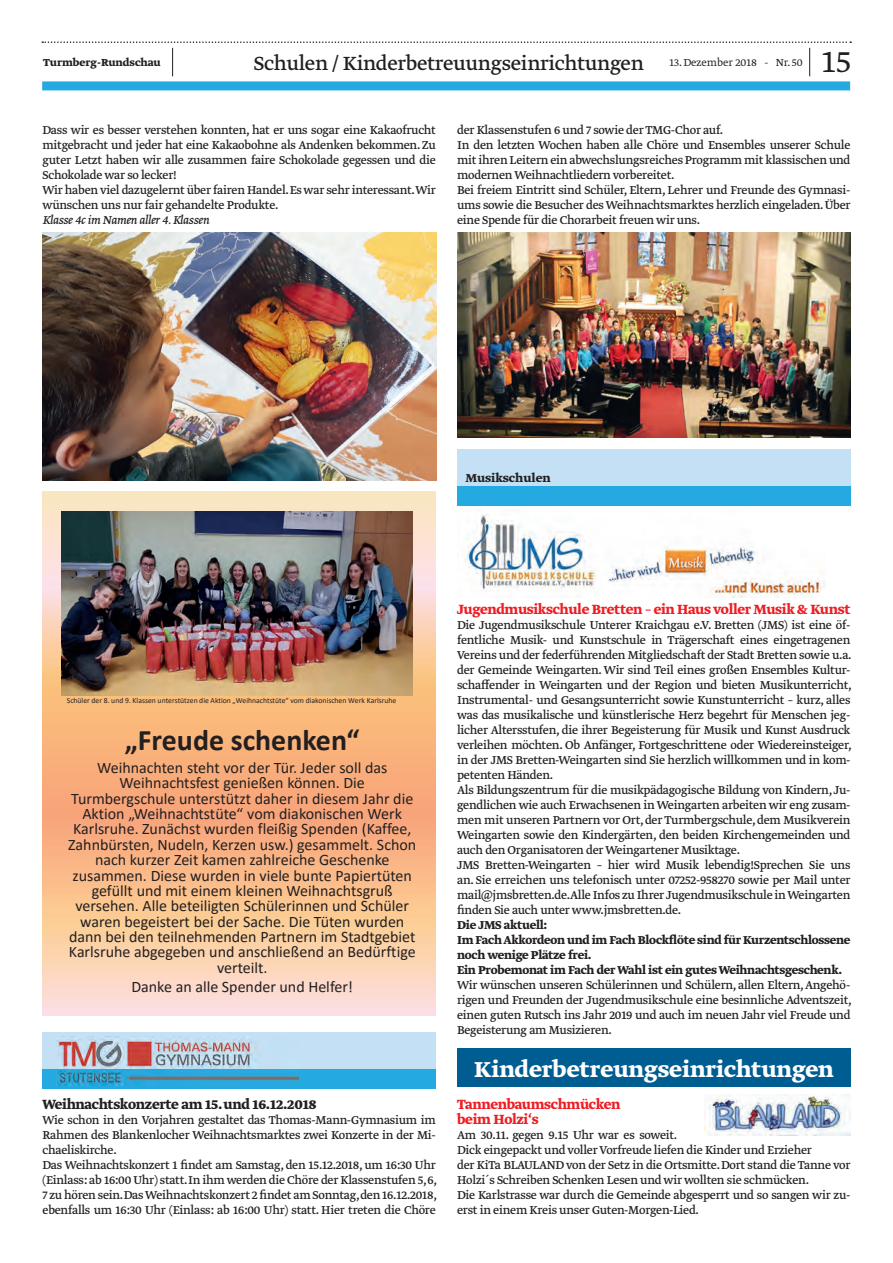
<style>
.page{position:relative;width:893px;height:1263px;background:#fff}
.page>*{position:absolute;margin:0;border:0;box-sizing:border-box;transform-origin:0 0}
.t1{font:300 36px "Greta Text Std";color:#231f20}
.t2{font:700 29.85px "Calibri";color:#231f20}
.t3{font:700 25.5px "Greta Text Std";color:#fff}
.t4{font:22.5px "Greta Text Std";letter-spacing:-.015em;color:#231f20}
.t5{font:16.05px/15.5px "Calibri";color:#231f20;text-align:center}
.t6{font:700 15.75px/15px "Greta Text Std";letter-spacing:-.02em;color:#ee1d23}
.t7{font:700 15.75px "Greta Text Std";letter-spacing:-.02em;color:#231f20}
.t8{font:13.5px/15px "Greta Text Std";letter-spacing:-.02em;color:#231f20}
.t9{font:700 13.5px/15px "Greta Text Std";letter-spacing:-.02em;color:#231f20}
.t10{font:italic 13.5px "Greta Text Std";letter-spacing:-.02em;color:#231f20}
.t11{font:700 13.5px "Greta Text Std";color:#231f20}
.t12{font:700 12px "Greta Text Std";color:#231f20}
.t13{font:7.65px "Calibri";color:#231f20}
.s1{font-weight:300;font-size:12px}
</style>
<div class="page">
<div style="left:42px;top:81px;width:808px;height:9px;background:#24aae1"></div>
<svg style="left:42px;top:41px;width:809px;height:35px"></svg>
<img style="left:43px;top:233px;width:393px;height:247px">
<svg style="left:43px;top:491px;width:393px;height:525px;background:#fac197"></svg>
<img style="left:62px;top:511px;width:351px;height:185px">
<div style="left:43px;top:1032px;width:393px;height:57px;background:#c3e0f4"></div>
<div style="left:43px;top:1069px;width:393px;height:20px;background:#24aae1"></div>
<img style="left:56px;top:1037px;width:243px;height:48px">
<img style="left:457px;top:233px;width:393px;height:204px">
<div style="left:457px;top:449px;width:393px;height:57px;background:#c3e0f4"></div>
<div style="left:457px;top:486px;width:393px;height:20px;background:#24aae1"></div>
<img style="left:464px;top:514px;width:362px;height:84px">
<div style="left:457px;top:1048px;width:394px;height:38px;background:#005d91"></div>
<img style="left:705px;top:1094px;width:145px;height:41px">
<p class="t12" style="left:43px;top:56px;width:119px">Turmberg-Rundschau</p>
<h3 class="t4" style="left:254px;top:50px;width:550px">Schulen / Kinderbetreuungseinrichtungen <span class="s1">13. Dezember 2018 - Nr. 50</span></h3>
<h1 class="t1" style="left:822px;top:41px;width:31px">15</h1>
<p class="t8" style="left:43px;top:123px;width:395px">Dass wir es besser verstehen konnten, hat er uns sogar eine Kakaofrucht mitgebracht und jeder hat eine Kakaobohne als Andenken bekommen. Zu guter Letzt haben wir alle zusammen faire Schokolade gegessen und die Schokolade war so lecker!<br>Wir haben viel dazugelernt über fairen Handel.Es war sehr interessant.Wir wünschen uns nur fair gehandelte Produkte.</p>
<p class="t10" style="left:43px;top:212px;width:169px">Klasse 4c im Namen aller 4. Klassen</p>
<p class="t8" style="left:457px;top:123px;width:395px">der Klassenstufen 6 und 7 sowie der TMG-Chor auf.<br>In den letzten Wochen haben alle Chöre und Ensembles unserer Schule mit ihren Leitern ein abwechslungsreiches Programm mit klassischen und modernen Weihnachtliedern vorbereitet.<br>Bei freiem Eintritt sind Schüler, Eltern, Lehrer und Freunde des Gymnasi&shy;ums sowie die Besucher des Weihnachtsmarktes herzlich eingeladen. Über eine Spende für die Chorarbeit freuen wir uns.</p>
<p class="t11" style="left:465px;top:470px;width:87px">Musikschulen</p>
<p class="t13" style="left:67px;top:696px;width:331px">Schüler der 8. und 9. Klassen unterstützen die Aktion „Weihnachtstüte“ vom diakonischen Werk Karlsruhe</p>
<h2 class="t2" style="left:125px;top:719px;width:236px">„Freude schenken“</h2>
<p class="t5" style="left:68px;top:759px;width:350px">Weihnachten steht vor der Tür. Jeder soll das Weihnachtsfest genießen können. Die Turmbergschule unterstützt daher in diesem Jahr die Aktion „Weihnachtstüte“ vom diakonischen Werk Karlsruhe. Zunächst wurden fleißig Spenden (Kaffee, Zahnbürsten, Nudeln, Kerzen usw.) gesammelt. Schon nach kurzer Zeit kamen zahlreiche Geschenke zusammen. Diese wurden in viele bunte Papiertüten gefüllt und mit einem kleinen Weihnachtsgruß versehen. Alle beteiligten Schülerinnen und Schüler waren begeistert bei der Sache. Die Tüten wurden dann bei den teilnehmenden Partnern im Stadtgebiet Karlsruhe abgegeben und anschließend an Bedürftige verteilt.</p>
<p class="t5" style="left:131px;top:978px;width:223px">Danke an alle Spender und Helfer!</p>
<p class="t7" style="left:43px;top:1095px;width:276px">Weihnachtskonzerte am 15. und 16.12.2018</p>
<p class="t8" style="left:43px;top:1113px;width:396px">Wie schon in den Vorjahren gestaltet das Thomas-Mann-Gymnasium im Rahmen des Blankenlocher Weihnachtsmarktes zwei Konzerte in der Mi&shy;chaeliskirche.<br>Das Weihnachtskonzert 1 findet am Samstag, den 15.12.2018, um 16:30 Uhr (Einlass: ab 16:00 Uhr) statt.In ihm werden die Chöre der Klassenstufen 5,6, 7 zu hören sein.Das Weihnachtskonzert 2 findet am Sonntag,den 16.12.2018, ebenfalls um 16:30 Uhr (Einlass: ab 16:00 Uhr) statt. Hier treten die Chöre</p>
<p class="t6" style="left:457px;top:602px;width:395px">Jugendmusikschule Bretten – ein Haus voller Musik &amp; Kunst</p>
<p class="t8" style="left:457px;top:618px;width:396px">Die Jugendmusikschule Unterer Kraichgau e.V. Bretten (JMS) ist eine öf&shy;fentliche Musik- und Kunstschule in Trägerschaft eines eingetragenen Vereins und der federführenden Mitgliedschaft der Stadt Bretten sowie u.a. der Gemeinde Weingarten. Wir sind Teil eines großen Ensembles Kultur&shy;schaffender in Weingarten und der Region und bieten Musikunterricht, Instrumental- und Gesangsunterricht sowie Kunstunterricht – kurz, alles was das musikalische und künstlerische Herz begehrt für Menschen jeg&shy;licher Altersstufen, die ihrer Begeisterung für Musik und Kunst Ausdruck verleihen möchten. Ob Anfänger, Fortgeschrittene oder Wiedereinsteiger, in der JMS Bretten-Weingarten sind Sie herzlich willkommen und in kom&shy;petenten Händen.<br>Als Bildungszentrum für die musikpädagogische Bildung von Kindern, Ju&shy;gendlichen wie auch Erwachsenen in Weingarten arbeiten wir eng zusam&shy;men mit unseren Partnern vor Ort, der Turmbergschule, dem Musikverein Weingarten sowie den Kindergärten, den beiden Kirchengemeinden und auch den Organisatoren der Weingartener Musiktage.<br>JMS Bretten-Weingarten – hier wird Musik lebendig!Sprechen Sie uns an. Sie erreichen uns telefonisch unter 07252-958270 sowie per Mail unter mail@jmsbretten.de.Alle Infos zu Ihrer Jugendmusikschule in Weingarten finden Sie auch unter www.jmsbretten.de.</p>
<p class="t9" style="left:457px;top:918px;width:395px">Die JMS aktuell:<br>Im Fach Akkordeon und im Fach Blockflöte sind für Kurzentschlossene noch wenige Plätze frei.<br>Ein Probemonat im Fach der Wahl ist ein gutes Weihnachtsgeschenk.</p>
<p class="t8" style="left:457px;top:978px;width:396px;text-align:justify">Wir wünschen unseren Schülerinnen und Schülern, allen Eltern, Angehö&shy;rigen und Freunden der Jugendmusikschule eine besinnliche Adventszeit, einen guten Rutsch ins Jahr 2019 und auch im neuen Jahr viel Freude und Begeisterung am Musizieren.</p>
<h3 class="t3" style="left:474px;top:1054px;width:361px">Kinderbetreungseinrichtungen</h3>
<p class="t6" style="left:457px;top:1097px;width:165px">Tannenbaumschmücken beim Holzi‘s</p>
<p class="t8" style="left:457px;top:1128px;width:395px">Am 30.11. gegen 9.15 Uhr war es soweit.<br>Dick eingepackt und voller Vorfreude liefen die Kinder und Erzieher<br>der KiTa BLAULAND von der Setz in die Ortsmitte. Dort stand die Tanne vor Holzi´s Schreiben Schenken Lesen und wir wollten sie schmücken.<br>Die Karlstrasse war durch die Gemeinde abgesperrt und so sangen wir zu&shy;erst in einem Kreis unser Guten-Morgen-Lied.</p>
</div>
